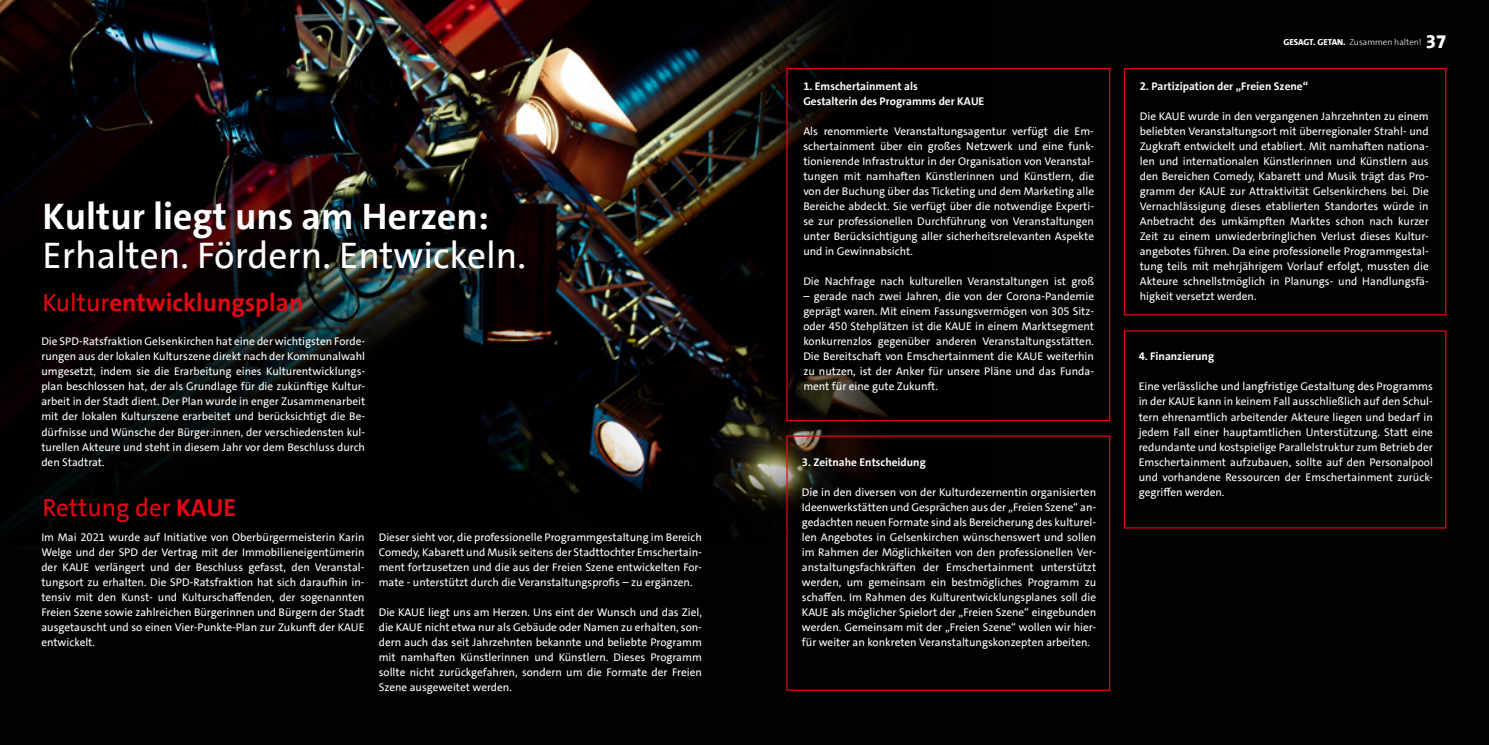
<style>
.page{position:relative;width:1489px;height:745px;background:#fff}
.page>*{position:absolute;margin:0;border:0;box-sizing:border-box;transform-origin:0 0}
.t1{font:37.5px "SPD The Sans";color:#fff}
.t2{font:700 37.5px "SPD The Sans";color:#fff}
.t3{font:700 25px "SPD The Sans";color:#e30613}
.t4{font:25px "SPD The Sans";color:#e30613}
.t5{font:11.25px/15px "SPD The Sans";color:#fff;text-align:justify}
.t6{font:700 11.25px/15px "SPD The Sans";color:#fff}
.t7{font:300 8.75px "SPD The Sans";color:#fff}
.s1{font-weight:400}
.s2{font-weight:700}
.s3{font-weight:800}
.s4{font-weight:800;font-size:18.75px}
</style>
<div class="page">
<div style="left:0;top:0;width:1488px;height:744px;background:#020203"></div>
<img style="left:0;top:0;width:997px;height:538px">
<div style="left:786px;top:68px;width:324px;height:353px;border:1px solid #e30613"></div>
<div style="left:786px;top:435px;width:324px;height:255px;border:1px solid #e30613"></div>
<div style="left:1123px;top:330px;width:323px;height:198px;border:1px solid #e30613"></div>
<div style="left:1123px;top:68px;width:323px;height:247px;border:1px solid #e30613"></div>
<h1 class="t2" style="left:43px;top:192px;width:448px">Kultur liegt uns am Herzen:</h1>
<h1 class="t1" style="left:43px;top:231px;width:485px">Erhalten. Fördern. Entwickeln.</h1>
<h2 class="t3" style="left:43px;top:287px;width:262px"><span class="s1">Kultur</span>entwicklungsplan</h2>
<p class="t5" style="left:41px;top:334px;width:325px">Die SPD-Ratsfraktion Gelsenkirchen hat eine der wichtigsten Forde&shy;rungen aus der lokalen Kulturszene direkt nach der Kommunalwahl umgesetzt, indem sie die Erarbeitung eines Kulturentwicklungs&shy;plan beschlossen hat, der als Grundlage für die zukünftige Kultur&shy;arbeit in der Stadt dient. Der Plan wurde in enger Zusammenarbeit mit der lokalen Kulturszene erarbeitet und berücksichtigt die Be&shy;dürfnisse und Wünsche der Bürger:innen, der verschiedensten kul&shy;turellen Akteure und steht in diesem Jahr vor dem Beschluss durch den Stadtrat.</p>
<h2 class="t4" style="left:43px;top:491px;width:195px">Rettung der <span class="s2">KAUE</span></h2>
<p class="t5" style="left:41px;top:529px;width:325px">Im Mai 2021 wurde auf Initiative von Oberbürgermeisterin Karin Welge und der SPD der Vertrag mit der Immobilieneigentümerin der KAUE verlängert und der Beschluss gefasst, den Veranstal&shy;tungsort zu erhalten. Die SPD-Ratsfraktion hat sich daraufhin in&shy;tensiv mit den Kunst- und Kulturschaffenden, der sogenannten Freien Szene sowie zahlreichen Bürgerinnen und Bürgern der Stadt ausgetauscht und so einen Vier-Punkte-Plan zur Zukunft der KAUE entwickelt.</p>
<p class="t5" style="left:379px;top:529px;width:325px">Dieser sieht vor, die professionelle Programmgestaltung im Bereich Comedy, Kabarett und Musik seitens der Stadttochter Emschertain&shy;ment fortzusetzen und die aus der Freien Szene entwickelten For&shy;mate - unterstützt durch die Veranstaltungsprofis – zu ergänzen.</p>
<p class="t5" style="left:379px;top:604px;width:325px">Die KAUE liegt uns am Herzen. Uns eint der Wunsch und das Ziel, die KAUE nicht etwa nur als Gebäude oder Namen zu erhalten, son&shy;dern auch das seit Jahrzehnten bekannte und beliebte Programm mit namhaften Künstlerinnen und Künstlern. Dieses Programm sollte nicht zurückgefahren, sondern um die Formate der Freien Szene ausgeweitet werden.</p>
<p class="t6" style="left:803px;top:79px;width:182px">1. Emschertainment als<br>Gestalterin des Programms der KAUE</p>
<p class="t5" style="left:803px;top:124px;width:292px">Als renommierte Veranstaltungsagentur verfügt die Em&shy;schertainment über ein großes Netzwerk und eine funk&shy;tionierende Infrastruktur in der Organisation von Veranstal&shy;tungen mit namhaften Künstlerinnen und Künstlern, die von der Buchung über das Ticketing und dem Marketing alle Bereiche abdeckt. Sie verfügt über die notwendige Experti&shy;se zur professionellen Durchführung von Veranstaltungen unter Berücksichtigung aller sicherheitsrelevanten Aspekte und in Gewinnabsicht.</p>
<p class="t5" style="left:803px;top:274px;width:292px">Die Nachfrage nach kulturellen Veranstaltungen ist groß</p>
<p class="t5" style="left:803px;top:289px;width:292px">– gerade nach zwei Jahren, die von der Corona-Pandemie geprägt waren. Mit einem Fassungsvermögen von 305 Sitz&shy;oder 450 Stehplätzen ist die KAUE in einem Marktsegment konkurrenzlos gegenüber anderen Veranstaltungsstätten.<br>Die Bereitschaft von Emschertainment die KAUE weiterhin zu nutzen, ist der Anker für unsere Pläne und das Funda&shy;ment für eine gute Zukunft.</p>
<p class="t6" style="left:801px;top:454px;width:125px">3. Zeitnahe Entscheidung</p>
<p class="t5" style="left:801px;top:484px;width:296px">Die in den diversen von der Kulturdezernentin organisierten Ideenwerkstätten und Gesprächen aus der „Freien Szene“ an&shy;gedachten neuen Formate sind als Bereicherung des kulturel&shy;len Angebotes in Gelsenkirchen wünschenswert und sollen im Rahmen der Möglichkeiten von den professionellen Ver&shy;anstaltungsfachkräften der Emschertainment unterstützt werden, um gemeinsam ein bestmögliches Programm zu schaffen. Im Rahmen des Kulturentwicklungsplanes soll die KAUE als möglicher Spielort der „Freien Szene“ eingebunden werden. Gemeinsam mit der „Freien Szene“ wollen wir hier&shy;für weiter an konkreten Veranstaltungskonzepten arbeiten.</p>
<p class="t7" style="left:1283px;top:36px;width:164px"><span class="s3">GESAGT. GETAN.</span> Zusammen halten! <span class="s4">37</span></p>
<p class="t6" style="left:1139px;top:79px;width:170px">2. Partizipation der „Freien Szene“</p>
<p class="t5" style="left:1139px;top:109px;width:290px">Die KAUE wurde in den vergangenen Jahrzehnten zu einem beliebten Veranstaltungsort mit überregionaler Strahl- und Zugkraft entwickelt und etabliert. Mit namhaften nationa&shy;len und internationalen Künstlerinnen und Künstlern aus den Bereichen Comedy, Kabarett und Musik trägt das Pro&shy;gramm der KAUE zur Attraktivität Gelsenkirchens bei. Die Vernachlässigung dieses etablierten Standortes würde in Anbetracht des umkämpften Marktes schon nach kurzer Zeit zu einem unwiederbringlichen Verlust dieses Kultur&shy;angebotes führen. Da eine professionelle Programmgestal&shy;tung teils mit mehrjährigem Vorlauf erfolgt, mussten die Akteure schnellstmöglich in Planungs- und Handlungsfä&shy;higkeit versetzt werden.</p>
<p class="t6" style="left:1138px;top:349px;width:77px">4. Finanzierung</p>
<p class="t5" style="left:1138px;top:379px;width:296px">Eine verlässliche und langfristige Gestaltung des Programms in der KAUE kann in keinem Fall ausschließlich auf den Schul&shy;tern ehrenamtlich arbeitender Akteure liegen und bedarf in jedem Fall einer hauptamtlichen Unterstützung. Statt eine redundante und kostspielige Parallelstruktur zum Betrieb der Emschertainment aufzubauen, sollte auf den Personalpool und vorhandene Ressourcen der Emschertainment zurück&shy;gegriffen werden.</p>
</div>
